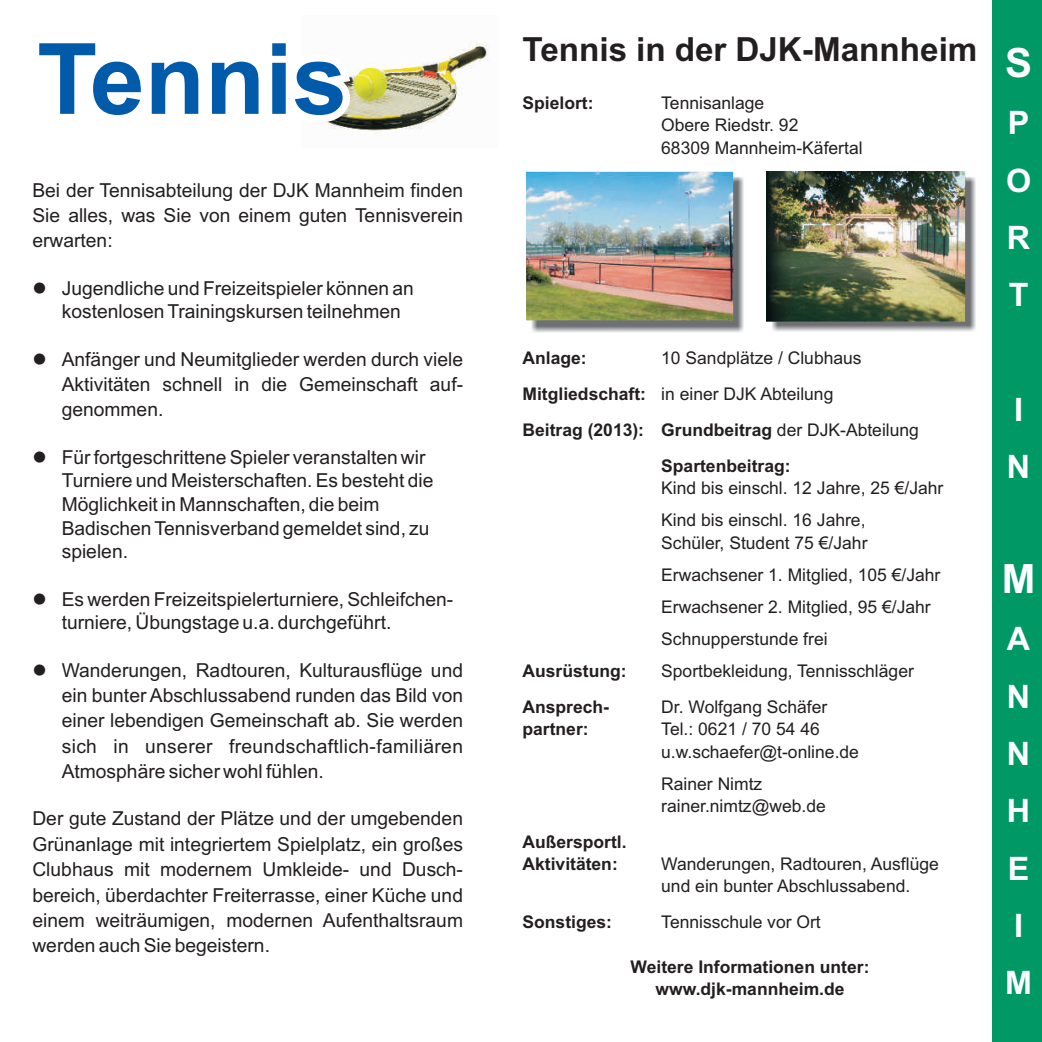
<style>
.page{position:relative;width:1042px;height:1042px;background:#fff}
.page>*{position:absolute;margin:0;border:0;box-sizing:border-box;transform-origin:0 0}
.t1{font:700 98.52px "Arial";color:#015aaa}
.t2{font:700 40.43px "Arial";color:#fff}
.t3{font:700 33.25px "Arial";color:#231f20}
.t4{font:700 32.38px/57.2px "Arial";color:#fff}
.t5{font:19.25px/25.4px "Arial";color:#231f20;text-align:justify}
.t6{font:17.5px/22.2px "Arial";color:#231f20}
.t7{font:700 17.5px/22.2px "Arial";color:#231f20}
.s1{font-weight:700}
.s2{font-weight:400}
</style>
<div class="page">
<img style="left:321px;top:42px;width:169px;height:91px">
<div style="left:992px;top:0;width:50px;height:1042px;background:#009864"></div>
<svg style="left:321px;top:42px;width:29px;height:80px"></svg>
<img style="left:531px;top:177px;width:213px;height:155px">
<img style="left:526px;top:171px;width:207px;height:149px">
<img style="left:771px;top:176px;width:205px;height:156px">
<img style="left:766px;top:172px;width:199px;height:149px">
<h1 class="t1" style="left:37px;top:42px;width:312px">Tennis</h1>
<p class="t5" style="left:32px;top:179px;width:432px">Bei der Tennisabteilung der DJK Mannheim finden Sie alles, was Sie von einem guten Tennisverein erwarten:</p>
<p class="t5" style="left:62px;top:278px;width:354px;line-height:23.6px;text-indent:-29px">●Jugendliche und Freizeitspieler können an kostenlosen Trainingskursen teilnehmen</p>
<p class="t5" style="left:62px;top:348px;width:403px;text-indent:-29px">●Anfänger und Neumitglieder werden durch viele Aktivitäten schnell in die Gemeinschaft auf&shy;genommen.</p>
<p class="t5" style="left:62px;top:447px;width:373px;line-height:23.6px;text-align:left;text-indent:-29px">●Für fortgeschrittene Spieler veranstalten wir Turniere und Meisterschaften. Es besteht die Möglichkeit in Mannschaften, die beim Badischen Tennisverband gemeldet sind, zu spielen.</p>
<p class="t5" style="left:62px;top:589px;width:393px;line-height:23.6px;text-indent:-29px">●Es werden Freizeitspielerturniere, Schleifchen&shy;turniere, Übungstage u.a. durchgeführt.</p>
<p class="t5" style="left:62px;top:659px;width:403px;text-indent:-29px">●Wanderungen, Radtouren, Kulturausflüge und ein bunter Abschlussabend runden das Bild von einer lebendigen Gemeinschaft ab. Sie werden sich in unserer freundschaftlich-familiären Atmosphäre sicher wohl fühlen.</p>
<p class="t5" style="left:32px;top:808px;width:432px">Der gute Zustand der Plätze und der umgebenden Grünanlage mit integriertem Spielplatz, ein großes Clubhaus mit modernem Umkleide- und Dusch&shy;bereich, überdachter Freiterrasse, einer Küche und einem weiträumigen, modernen Aufenthaltsraum werden auch Sie begeistern.</p>
<h3 class="t3" style="left:522px;top:36px;width:456px">Tennis in der DJK-Mannheim</h3>
<p class="t7" style="left:522px;top:93px;width:72px">Spielort:</p>
<p class="t6" style="left:661px;top:93px;width:203px">Tennisanlage<br>Obere Riedstr. 92<br>68309 Mannheim-Käfertal</p>
<p class="t7" style="left:522px;top:348px;width:66px">Anlage:</p>
<p class="t6" style="left:661px;top:348px;width:202px">10 Sandplätze / Clubhaus</p>
<p class="t6" style="left:522px;top:384px;width:312px"><span class="s1">Mitgliedschaft:</span> in einer DJK Abteilung</p>
<p class="t7" style="left:522px;top:420px;width:398px">Beitrag (2013): Grundbeitrag <span class="s2">der DJK-Abteilung</span></p>
<p class="t7" style="left:661px;top:456px;width:131px">Spartenbeitrag:</p>
<p class="t6" style="left:661px;top:474px;width:284px;line-height:32px">Kind bis einschl. 12 Jahre, 25 €/Jahr<br>Kind bis einschl. 16 Jahre,</p>
<p class="t6" style="left:661px;top:528px;width:281px;line-height:32px">Schüler, Student 75 €/Jahr<br>Erwachsener 1. Mitglied, 105 €/Jahr<br>Erwachsener 2. Mitglied, 95 €/Jahr<br>Schnupperstunde frei</p>
<p class="t7" style="left:522px;top:661px;width:106px">Ausrüstung:</p>
<p class="t6" style="left:661px;top:661px;width:254px">Sportbekleidung, Tennisschläger</p>
<p class="t7" style="left:522px;top:697px;width:88px">Ansprech-</p>
<p class="t6" style="left:661px;top:697px;width:167px">Dr. Wolfgang Schäfer</p>
<p class="t7" style="left:522px;top:719px;width:68px">partner:</p>
<p class="t6" style="left:661px;top:719px;width:199px">Tel.: 0621 / 70 54 46 u.w.schaefer@t-online.de</p>
<p class="t6" style="left:661px;top:774px;width:166px">Rainer Nimtz rainer.nimtz@web.de</p>
<p class="t7" style="left:522px;top:832px;width:106px">Außersportl.<br>Aktivitäten:</p>
<p class="t6" style="left:661px;top:854px;width:279px">Wanderungen, Radtouren, Ausflüge und ein bunter Abschlussabend.</p>
<p class="t7" style="left:522px;top:913px;width:91px">Sonstiges:</p>
<p class="t6" style="left:661px;top:913px;width:161px">Tennisschule vor Ort</p>
<p class="t7" style="left:630px;top:957px;width:240px;text-align:center">Weitere Informationen unter: www.djk-mannheim.de</p>
<h2 class="t2" style="left:1005px;top:48px;width:28px">S</h2>
<h3 class="t4" style="left:1006px;top:97px;width:27px;text-align:justify">P O R T</h3>
<h3 class="t4" style="left:1007px;top:384px;width:25px">I<br>N</h3>
<h2 class="t2" style="left:1002px;top:563px;width:35px">M</h2>
<h3 class="t4" style="left:1005px;top:613px;width:28px">A<br>N<br>N<br>H<br>E<br>I<br>M</h3>
</div>
